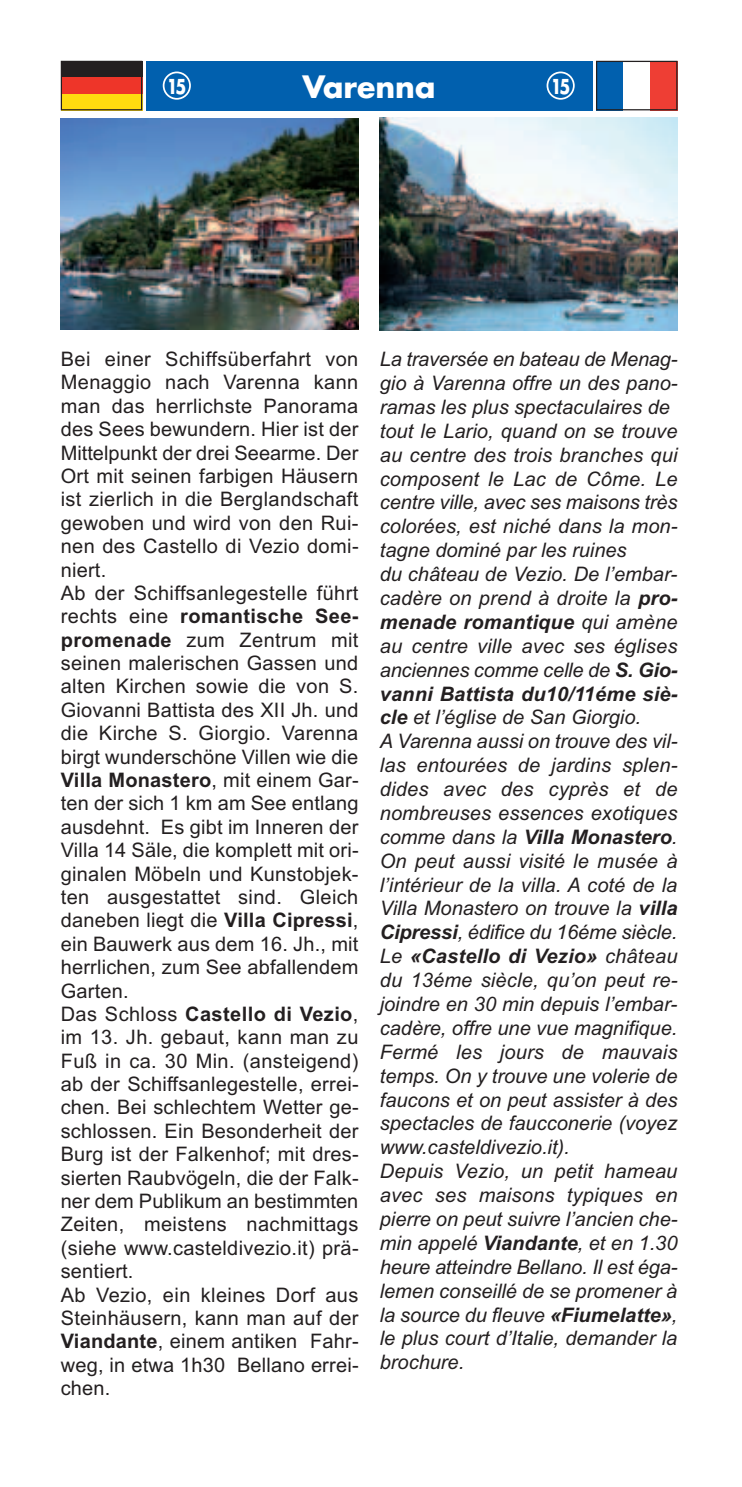
<style>
.page{position:relative;width:742px;height:1487px;background:#fff}
.page>*{position:absolute;margin:0;border:0;box-sizing:border-box;transform-origin:0 0}
.t1{font:700 30px "Futura";color:#fff}
.t2{font:italic 20px/23.8px "Arial";color:#231f20}
.t3{font:20px/23.5px "Arial";letter-spacing:.015em;color:#231f20}
.t4{font:700 20px "Futura";color:#fff;scale:.8 1}
.s1{font-weight:700}
</style>
<div class="page">
<div style="left:146px;top:61px;width:446px;height:49px;background:#0160ae"></div>
<img style="left:61px;top:118px;width:297px;height:211px">
<img style="left:380px;top:117px;width:297px;height:213px">
<div style="left:61px;top:61px;width:81px;height:16px;background:#231f20"></div>
<div style="left:61px;top:77px;width:81px;height:17px;background:#ee3529"></div>
<div style="left:61px;top:94px;width:81px;height:16px;background:#ffdb0f"></div>
<div style="left:61px;top:61px;width:81px;height:49px;border:1px solid #231f20"></div>
<svg style="left:163px;top:72px;width:28px;height:28px"></svg>
<svg style="left:546px;top:72px;width:29px;height:28px"></svg>
<div style="left:596px;top:61px;width:27px;height:49px;background:#0160ae"></div>
<div style="left:650px;top:61px;width:27px;height:49px;background:#ee3e34"></div>
<div style="left:596px;top:61px;width:81px;height:49px;border:1px solid #231f20"></div>
<h1 class="t1" style="left:302px;top:66px;width:135px">Varenna</h1>
<p class="t4" style="left:167px;top:72px;width:26px">15</p>
<p class="t4" style="left:551px;top:72px;width:26px">15</p>
<p class="t3" style="left:61px;top:349px;width:299px">Bei einer Schiffsüberfahrt von<br>Menaggio nach Varenna kann man das herrlichste Panorama des Sees bewundern. Hier ist der<br>Mittelpunkt der drei Seearme. Der<br>Ort mit seinen farbigen Häusern ist zierlich in die Berglandschaft gewoben und wird von den Rui&shy;nen des Castello di Vezio domi&shy;niert.<br>Ab der Schiffsanlegestelle führt rechts eine <span class="s1">romantische See&shy;promenade</span> zum Zentrum mit seinen malerischen Gassen und alten Kirchen sowie die von S.<br>Giovanni Battista des XII Jh. und die Kirche S. Giorgio. Varenna birgt wunderschöne Villen wie die<br><span class="s1">Villa Monastero</span>, mit einem Gar&shy;ten der sich 1 km am See entlang ausdehnt. Es gibt im Inneren der<br>Villa 14 Säle, die komplett mit ori&shy;ginalen Möbeln und Kunstobjek&shy;ten ausgestattet sind. Gleich daneben liegt die <span class="s1">Villa Cipressi</span>, ein Bauwerk aus dem 16. Jh., mit herrlichen, zum See abfallendem<br>Garten.<br>Das Schloss <span class="s1">Castello di Vezio</span>, im 13. Jh. gebaut, kann man zu<br>Fuß in ca. 30 Min. (ansteigend) ab der Schiffsanlegestelle, errei&shy;chen. Bei schlechtem Wetter ge&shy;schlossen. Ein Besonderheit der<br>Burg ist der Falkenhof; mit dres&shy;sierten Raubvögeln, die der Falk&shy;ner dem Publikum an bestimmten<br>Zeiten, meistens nachmittags (siehe www.casteldivezio.it) prä&shy;sentiert.<br>Ab Vezio, ein kleines Dorf aus<br>Steinhäusern, kann man auf der<br><span class="s1">Viandante</span>, einem antiken Fahr&shy;weg, in etwa 1h30 Bellano errei&shy;chen.</p>
<p class="t2" style="left:380px;top:349px;width:299px">La traversée en bateau de Menag&shy;gio à Varenna offre un des pano&shy;ramas les plus spectaculaires de tout le Lario, quand on se trouve au centre des trois branches qui composent le Lac de Côme. Le centre ville, avec ses maisons très colorées, est niché dans la mon&shy;tagne dominé par les ruines<br>du château de Vezio. De l’embar&shy;cadère on prend à droite la <span class="s1">pro&shy;menade romantique</span> qui amène au centre ville avec ses églises anciennes comme celle de <span class="s1">S. Gio&shy;vanni Battista du10/11éme siè&shy;cle</span> et l’église de San Giorgio.<br>A Varenna aussi on trouve des vil&shy;las entourées de jardins splen&shy;dides avec des cyprès et de nombreuses essences exotiques comme dans la <span class="s1">Villa Monastero</span>.<br>On peut aussi visité le musée à l’intérieur de la villa. A coté de la<br>Villa Monastero on trouve la <span class="s1">villa<br>Cipressi</span>, édifice du 16éme siècle.<br>Le <span class="s1">«Castello di Vezio»</span> château du 13éme siècle, qu’on peut re&shy;joindre en 30 min depuis l’embar&shy;cadère, offre une vue magnifique.<br>Fermé les jours de mauvais temps. On y trouve une volerie de faucons et on peut assister à des spectacles de faucconerie (voyez www.casteldivezio.it).<br>Depuis Vezio, un petit hameau avec ses maisons typiques en pierre on peut suivre l’ancien che&shy;min appelé <span class="s1">Viandante</span>, et en 1.30 heure atteindre Bellano. Il est éga&shy;lemen conseillé de se promener à la source du fleuve <span class="s1">«Fiumelatte»</span>, le plus court d’Italie, demander la brochure.</p>
</div>
